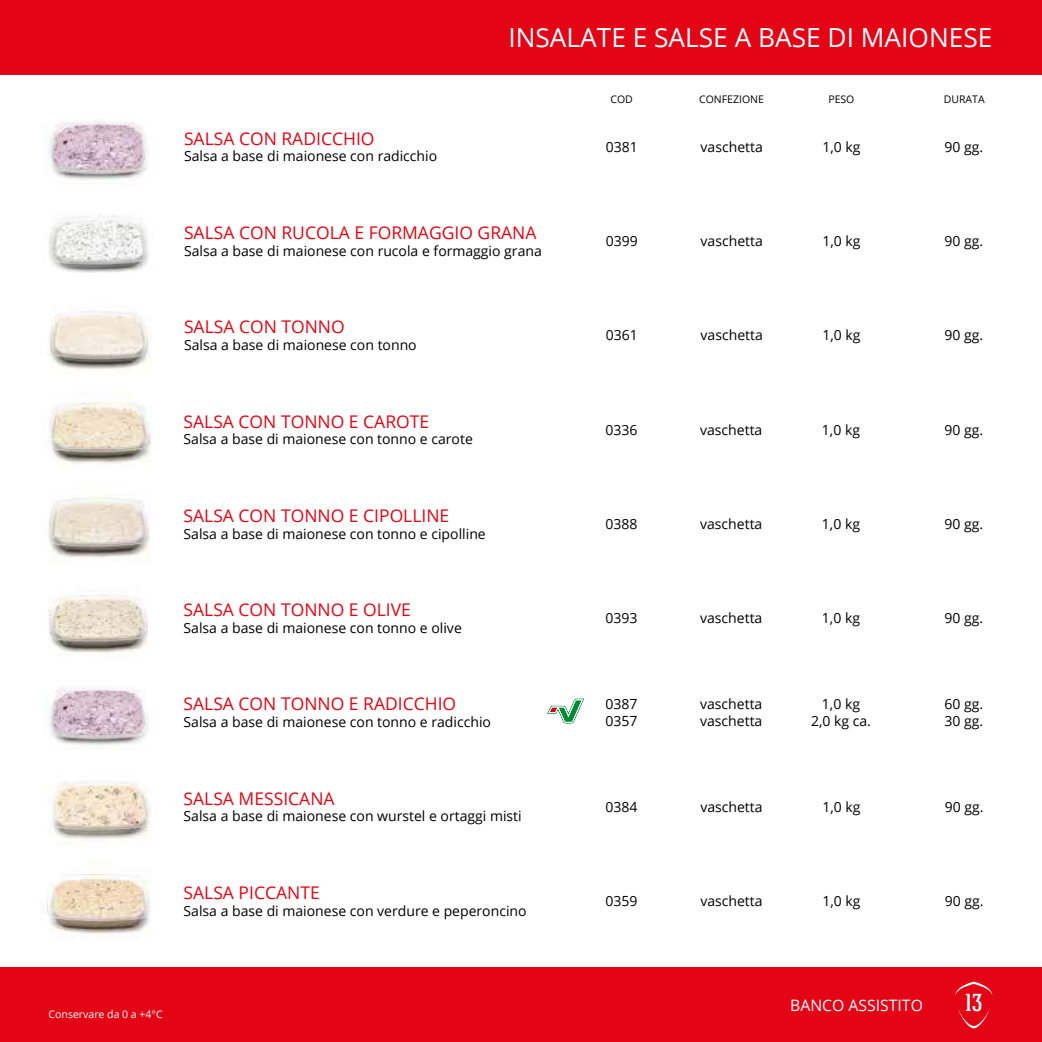
<style>
.page{position:relative;width:1042px;height:1042px;background:#fff}
.page>*{position:absolute;margin:0;border:0;box-sizing:border-box;transform-origin:0 0}
.t1{font:26.25px "Open Sans";color:#fff}
.t2{font:500 24.5px "Hagin Caps";color:#fff}
.t3{font:17.5px "Open Sans";color:#e30513}
.t4{font:15.75px "Open Sans";color:#fff}
.t5{font:14px/17.5px "Open Sans";color:#000}
.t6{font:10.5px "Open Sans";color:#000}
.t7{font:10.5px "Open Sans";color:#fff}
</style>
<div class="page">
<div style="left:0;top:0;width:1042px;height:74px;background:#e30516"></div>
<div style="left:0;top:967px;width:1042px;height:75px;background:#e30516"></div>
<svg style="left:958px;top:1009px;width:32px;height:19px"></svg>
<svg style="left:955px;top:981px;width:37px;height:15px"></svg>
<img style="left:48px;top:121px;width:99px;height:59px">
<img style="left:49px;top:311px;width:102px;height:59px">
<img style="left:49px;top:215px;width:100px;height:58px">
<img style="left:50px;top:402px;width:102px;height:62px">
<img style="left:48px;top:497px;width:102px;height:61px">
<img style="left:48px;top:688px;width:100px;height:58px">
<img style="left:48px;top:595px;width:100px;height:60px">
<img style="left:47px;top:782px;width:103px;height:59px">
<img style="left:46px;top:874px;width:105px;height:60px">
<img style="left:547px;top:698px;width:37px;height:26px">
<h1 class="t1" style="left:508px;top:19px;width:485px">INSALATE E SALSE A BASE DI MAIONESE</h1>
<p class="t3" style="left:184px;top:126px;width:192px">SALSA CON RADICCHIO</p>
<p class="t5" style="left:184px;top:147px;width:255px">Salsa a base di maionese con radicchio</p>
<p class="t3" style="left:184px;top:221px;width:354px">SALSA CON RUCOLA E FORMAGGIO GRANA</p>
<p class="t5" style="left:184px;top:242px;width:359px">Salsa a base di maionese con rucola e formaggio grana</p>
<p class="t3" style="left:184px;top:315px;width:162px">SALSA CON TONNO</p>
<p class="t5" style="left:184px;top:336px;width:234px">Salsa a base di maionese con tonno</p>
<p class="t3" style="left:184px;top:409px;width:247px">SALSA CON TONNO E CAROTE</p>
<p class="t5" style="left:184px;top:430px;width:291px">Salsa a base di maionese con tonno e carote</p>
<p class="t3" style="left:184px;top:503px;width:267px">SALSA CON TONNO E CIPOLLINE</p>
<p class="t5" style="left:184px;top:524px;width:304px">Salsa a base di maionese con tonno e cipolline</p>
<p class="t3" style="left:184px;top:598px;width:229px">SALSA CON TONNO E OLIVE</p>
<p class="t5" style="left:184px;top:619px;width:280px">Salsa a base di maionese con tonno e olive</p>
<p class="t3" style="left:184px;top:692px;width:274px">SALSA CON TONNO E RADICCHIO</p>
<p class="t5" style="left:184px;top:713px;width:309px">Salsa a base di maionese con tonno e radicchio</p>
<p class="t3" style="left:184px;top:786px;width:153px">SALSA MESSICANA</p>
<p class="t5" style="left:184px;top:807px;width:340px">Salsa a base di maionese con wurstel e ortaggi misti</p>
<p class="t3" style="left:184px;top:880px;width:138px">SALSA PICCANTE</p>
<p class="t5" style="left:184px;top:901px;width:344px">Salsa a base di maionese con verdure e peperoncino</p>
<p class="t6" style="left:610px;top:92px;width:24px">COD</p>
<p class="t6" style="left:699px;top:92px;width:66px">CONFEZIONE</p>
<p class="t6" style="left:828px;top:92px;width:28px">PESO</p>
<p class="t6" style="left:944px;top:92px;width:42px">DURATA</p>
<p class="t5" style="left:606px;top:138px;width:34px">0381</p>
<p class="t5" style="left:700px;top:138px;width:64px">vaschetta</p>
<p class="t5" style="left:822px;top:138px;width:40px">1,0 kg</p>
<p class="t5" style="left:944px;top:138px;width:40px">90 gg.</p>
<p class="t5" style="left:606px;top:232px;width:34px">0399</p>
<p class="t5" style="left:700px;top:232px;width:64px">vaschetta</p>
<p class="t5" style="left:822px;top:232px;width:40px">1,0 kg</p>
<p class="t5" style="left:944px;top:232px;width:40px">90 gg.</p>
<p class="t5" style="left:606px;top:326px;width:34px">0361</p>
<p class="t5" style="left:700px;top:326px;width:64px">vaschetta</p>
<p class="t5" style="left:822px;top:326px;width:40px">1,0 kg</p>
<p class="t5" style="left:944px;top:326px;width:40px">90 gg.</p>
<p class="t5" style="left:605px;top:420px;width:34px">0336</p>
<p class="t5" style="left:700px;top:420px;width:64px">vaschetta</p>
<p class="t5" style="left:822px;top:420px;width:40px">1,0 kg</p>
<p class="t5" style="left:944px;top:420px;width:40px">90 gg.</p>
<p class="t5" style="left:605px;top:515px;width:34px">0388</p>
<p class="t5" style="left:700px;top:515px;width:64px">vaschetta</p>
<p class="t5" style="left:822px;top:515px;width:40px">1,0 kg</p>
<p class="t5" style="left:944px;top:515px;width:40px">90 gg.</p>
<p class="t5" style="left:605px;top:609px;width:34px">0393</p>
<p class="t5" style="left:700px;top:609px;width:64px">vaschetta</p>
<p class="t5" style="left:822px;top:609px;width:40px">1,0 kg</p>
<p class="t5" style="left:944px;top:609px;width:40px">90 gg.</p>
<p class="t5" style="left:605px;top:694px;width:34px">0387<br>0357</p>
<p class="t5" style="left:700px;top:694px;width:64px">vaschetta vaschetta</p>
<p class="t5" style="left:811px;top:694px;width:61px;text-align:center">1,0 kg<br>2,0 kg ca.</p>
<p class="t5" style="left:944px;top:694px;width:40px">60 gg.<br>30 gg.</p>
<p class="t5" style="left:605px;top:797px;width:34px">0384</p>
<p class="t5" style="left:700px;top:797px;width:64px">vaschetta</p>
<p class="t5" style="left:822px;top:797px;width:40px">1,0 kg</p>
<p class="t5" style="left:945px;top:797px;width:40px">90 gg.</p>
<p class="t5" style="left:605px;top:891px;width:34px">0359</p>
<p class="t5" style="left:700px;top:891px;width:64px">vaschetta</p>
<p class="t5" style="left:822px;top:891px;width:40px">1,0 kg</p>
<p class="t5" style="left:945px;top:891px;width:40px">90 gg.</p>
<p class="t7" style="left:49px;top:1007px;width:116px">Conservare da 0 a +4°C</p>
<p class="t4" style="left:790px;top:994px;width:134px">BANCO ASSISTITO</p>
<h2 class="t2" style="left:965px;top:987px;width:19px">13</h2>
</div>
